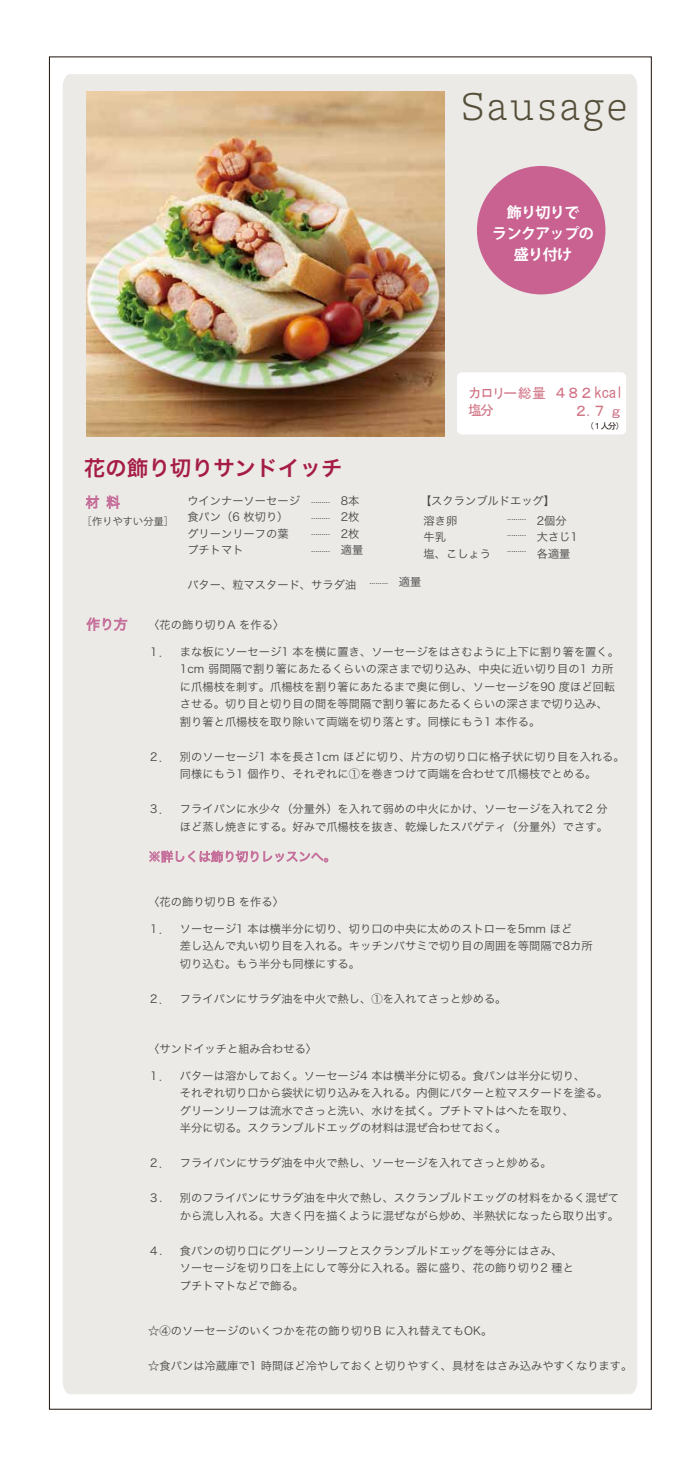
<style>
.page{position:relative;width:697px;height:1458px;background:#fff}
.page>*{position:absolute;margin:0;border:0;box-sizing:border-box;transform-origin:0 0}
.t1{font:300 42.75px "Freight Macro Pro";letter-spacing:.08em;color:#554e39}
.t2{font:21.25px "Hira Kaku Pro W6";letter-spacing:.015em;color:#a51c46}
.t3{font:700 15px/21.2px "Koz Go Pr 6 N";letter-spacing:-.04em;color:#fff;text-align:center}
.t4{font:15px/18px "MS Gothic";letter-spacing:-.025em;color:#d07183;text-align:right}
.t5{font:13.75px/16.5px "MS Gothic";letter-spacing:-.15em;color:#d07183}
.t6{font:11.25px/17.5px "Hira Kaku Pro W3";color:#474646}
.t7{font:11.25px/16.2px "Hira Kaku Pro W3";color:#464545}
.t8{font:10px "Koz Go Pr 6 N";letter-spacing:.025em;color:#474747}
.t9{font:8.75px/16.2px "Hira Kaku Pro W3";color:#474646;text-align:justify}
.t10{font:8.75px "MS Gothic";color:#231815}
.s1{font-size:11.25px}
</style>
<div class="page">
<div style="left:63px;top:74px;width:574px;height:1320px;background:#eceae6"></div>
<img style="left:86px;top:92px;width:358px;height:344px">
<svg style="left:149px;top:810px;width:179px;height:54px;background:#e8dfdf"></svg>
<svg style="left:85px;top:495px;width:14px;height:14px"></svg>
<svg style="left:106px;top:495px;width:14px;height:14px"></svg>
<svg style="left:86px;top:617px;width:41px;height:14px"></svg>
<div style="left:457px;top:372px;width:169px;height:62px;background:#fff;border-radius:5px"></div>
<div style="left:476px;top:166px;width:129px;height:128px;background:#c96191;border-radius:50%"></div>
<h1 class="t1" style="left:461px;top:77px;width:167px">Sausage</h1>
<h3 class="t3" style="left:492px;top:202px;width:103px">飾り切りで<br>ランクアップの盛り付け</h3>
<h2 class="t2" style="left:84px;top:449px;width:260px">花の飾り切りサンドイッチ</h2>
<p class="t5" style="left:468px;top:385px;width:79px">カロリー総量塩分</p>
<h3 class="t4" style="left:553px;top:384px;width:72px">４８２kcal<br>２．７ｇ</h3>
<p class="t10" style="left:585px;top:422px;width:40px">（１人分）</p>
<p class="t7" style="left:536px;top:490px;width:31px;line-height:19.9px;text-indent:-117px">【スクランブルドエッグ】<br>2個分</p>
<p class="t7" style="left:536px;top:528px;width:43px">大さじ1各適量</p>
<p class="t6" style="left:187px;top:492px;width:114px;line-height:16.2px">ウインナーソーセージ食パン（6 枚切り）グリーンリーフの葉プチトマト</p>
<p class="t6" style="left:187px;top:575px;width:170px">バター、粒マスタード、サラダ油</p>
<p class="t6" style="left:340px;top:492px;width:24px;line-height:16.2px">8本<br>2枚<br>2枚適量</p>
<p class="t9" style="left:311px;top:491px;width:20px">......... ......... ......... .........</p>
<p class="t8" style="left:82px;top:515px;width:93px">［作りやすい分量］</p>
<p class="t7" style="left:423px;top:512px;width:69px">溶き卵<br>牛乳<br>塩、こしょう</p>
<p class="t9" style="left:507px;top:508px;width:20px">......... ......... .........</p>
<p class="t9" style="left:369px;top:571px;width:54px">......... <span class="s1">適量</span></p>
<p class="t6" style="left:148px;top:615px;width:137px">〈花の飾り切りA を作る〉</p>
<p class="t6" style="left:148px;top:642px;width:24px">１．</p>
<p class="t6" style="left:148px;top:747px;width:24px">２．</p>
<p class="t6" style="left:148px;top:799px;width:24px">３．</p>
<p class="t6" style="left:180px;top:642px;width:440px">まな板にソーセージ1 本を横に置き、ソーセージをはさむように上下に割り箸を置く。1cm 弱間隔で割り箸にあたるくらいの深さまで切り込み、中央に近い切り目の1 カ所に爪楊枝を刺す。爪楊枝を割り箸にあたるまで奥に倒し、ソーセージを90 度ほど回転させる。切り目と切り目の間を等間隔で割り箸にあたるくらいの深さまで切り込み、割り箸と爪楊枝を取り除いて両端を切り落とす。同様にもう1 本作る。</p>
<p class="t6" style="left:180px;top:747px;width:446px">別のソーセージ1 本を長さ1cm ほどに切り、片方の切り口に格子状に切り目を入れる。同様にもう1 個作り、それぞれに①を巻きつけて両端を合わせて爪楊枝でとめる。</p>
<p class="t6" style="left:180px;top:799px;width:429px">フライパンに水少々（分量外）を入れて弱めの中火にかけ、ソーセージを入れて2 分ほど蒸し焼きにする。好みで爪楊枝を抜き、乾燥したスパゲティ（分量外）でさす。</p>
<p class="t6" style="left:148px;top:892px;width:137px">〈花の飾り切りB を作る〉</p>
<p class="t6" style="left:148px;top:919px;width:24px">１．</p>
<p class="t6" style="left:148px;top:989px;width:24px">２．</p>
<p class="t6" style="left:180px;top:919px;width:414px">ソーセージ1 本は横半分に切り、切り口の中央に太めのストローを5mm ほど<br>差し込んで丸い切り目を入れる。キッチンバサミで切り目の周囲を等間隔で8カ所切り込む。もう半分も同様にする。</p>
<p class="t6" style="left:180px;top:989px;width:328px">フライパンにサラダ油を中火で熱し、①を入れてさっと炒める。</p>
<p class="t6" style="left:148px;top:1039px;width:170px">〈サンドイッチと組み合わせる〉</p>
<p class="t6" style="left:148px;top:1066px;width:24px">１．</p>
<p class="t6" style="left:148px;top:1153px;width:24px">２．</p>
<p class="t6" style="left:148px;top:1188px;width:15px">３.</p>
<p class="t6" style="left:148px;top:1241px;width:15px">４.</p>
<p class="t6" style="left:180px;top:1066px;width:429px">バターは溶かしておく。ソーセージ4 本は横半分に切る。食パンは半分に切り、<br>それぞれ切り口から袋状に切り込みを入れる。内側にバターと粒マスタードを塗る。グリーンリーフは流水でさっと洗い、水けを拭く。プチトマトはへたを取り、<br>半分に切る。スクランブルドエッグの材料は混ぜ合わせておく。</p>
<p class="t6" style="left:180px;top:1153px;width:373px">フライパンにサラダ油を中火で熱し、ソーセージを入れてさっと炒める。</p>
<p class="t6" style="left:180px;top:1188px;width:440px">別のフライパンにサラダ油を中火で熱し、スクランブルドエッグの材料をかるく混ぜてから流し入れる。大きく円を描くように混ぜながら炒め、半熟状になったら取り出す。</p>
<p class="t6" style="left:180px;top:1241px;width:395px">食パンの切り口にグリーンリーフとスクランブルドエッグを等分にはさみ、ソーセージを切り口を上にして等分に入れる。器に盛り、花の飾り切り2 種とプチトマトなどで飾る。</p>
<p class="t6" style="left:148px;top:1321px;width:345px">☆④のソーセージのいくつかを花の飾り切りB に入れ替えてもOK。</p>
<p class="t6" style="left:148px;top:1356px;width:485px">☆食パンは冷蔵庫で1 時間ほど冷やしておくと切りやすく、具材をはさみ込みやすくなります。</p>
</div>
